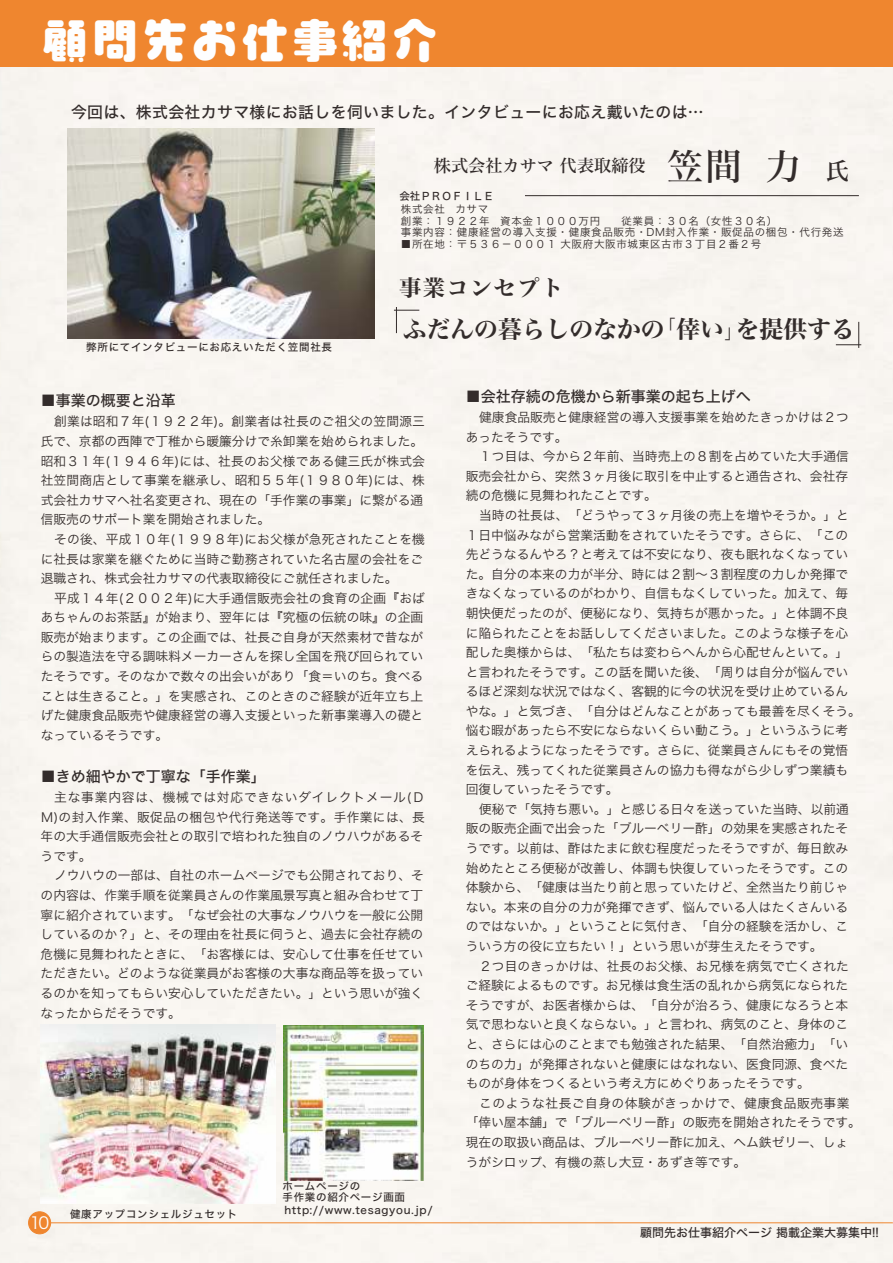
<style>
.page{position:relative;width:893px;height:1263px;background:#fff}
.page>*{position:absolute;margin:0;border:0;box-sizing:border-box;transform-origin:0 0}
.t1{font:45.45px "VD Mega Maru Ultra P";letter-spacing:.1em;color:#fefefe}
.t2{font:36px "Hiragino Min W5 90 msp RKSJ H";color:#332c2b}
.t3{font:23.7px "Hiragino Min W7 90 msp RKSJ H";color:#332c2b}
.t4{font:22.2px "Hiragino Min W7 90 msp RKSJ H";letter-spacing:.065em;color:#332c2b}
.t5{font:17.25px "Hiragino Min W5 90 msp RKSJ H";color:#332c2b}
.t6{font:16.5px "Hiragino Kaku W3 90 msp RKSJ H";color:#fefefe}
.t7{font:15.9px "Hiragino Kaku W5 90 msp RKSJ H";letter-spacing:.025em;color:#332c2b}
.t8{font:15px "Hiragino Kaku W5 90 msp RKSJ H";color:#332c2b}
.t9{font:12.75px/19.6px "Hiragino Kaku W3 90 msp RKSJ H";color:#332c2b}
.t10{font:12.75px/19.6px "Hiragino Kaku W3 90 msp RKSJ H";letter-spacing:.025em;color:#332c2b}
.t11{font:12px "Hiragino Kaku W5 90 msp RKSJ H";color:#332c2b}
.t12{font:10.5px/11.6px "Hiragino Kaku W3 90 msp RKSJ H";letter-spacing:.065em;color:#332c2b}
.t13{font:10.5px/11.6px "Hiragino Kaku W5 90 msp RKSJ H";letter-spacing:.065em;color:#332c2b}
.t14{font:10.5px "Hiragino Kaku W5 90 msp RKSJ H";color:#332c2b}
.s1{font-size:24px}
</style>
<div class="page">
<div style="left:0;top:67px;width:893px;height:1196px;background:#f8f5f0"></div>
<div style="left:28px;top:1211px;width:23px;height:23px;background:#ef862f;border:1px solid #ef862f;border-radius:50%"></div>
<hr style="left:50px;top:1222px;width:842px;height:1px;background:#ef862f">
<div style="left:0;top:0;width:893px;height:67px;background:#ef862f"></div>
<hr style="left:525px;top:195px;width:334px;height:1px;background:#332c2b">
<svg style="left:394px;top:307px;width:25px;height:26px"></svg>
<svg style="left:836px;top:322px;width:25px;height:26px"></svg>
<img style="left:40px;top:1024px;width:235px;height:179px">
<img style="left:67px;top:128px;width:307px;height:211px">
<img style="left:283px;top:1025px;width:140px;height:155px">
<h1 class="t1" style="left:42px;top:18px;width:397px">顧問先お仕事紹介</h1>
<p class="t7" style="left:71px;top:104px;width:634px">今回は、株式会社カサマ様にお話しを伺いました。インタビューにお応え戴いたのは…</p>
<h2 class="t2" style="left:667px;top:148px;width:184px">笠間 力 <span class="s1">氏</span></h2>
<p class="t12" style="left:401px;top:203px;width:444px">株式会社　カサマ<br>創業：１９２２年　資本金１０００万円　　従業員：３０名（女性３０名）<br>事業内容：健康経営の導入支援・健康食品販売・DM封入作業・販促品の梱包・代行発送</p>
<p class="t12" style="left:401px;top:238px;width:362px">■所在地：〒５３６－０００１ 大阪府大阪市城東区古市３丁目２番２号</p>
<h3 class="t5" style="left:434px;top:157px;width:213px">株式会社カサマ 代表取締役</h3>
<p class="t14" style="left:399px;top:190px;width:96px">会社ＰＲＯＦＩＬＥ</p>
<p class="t13" style="left:86px;top:341px;width:247px">弊所にてインタビューにお応えいただく笠間社長</p>
<h3 class="t4" style="left:399px;top:276px;width:166px">事業コンセプト</h3>
<h3 class="t3" style="left:403px;top:317px;width:453px">ふだんの暮らしのなかの｢倖い｣を提供する</h3>
<p class="t8" style="left:41px;top:393px;width:136px">■事業の概要と沿革</p>
<p class="t9" style="left:41px;top:412px;width:386px;text-indent:14px">創業は昭和７年(１９２２年)。創業者は社長のご祖父の笠間源三氏で、京都の西陣で丁稚から暖簾分けで糸卸業を始められました。昭和３１年(１９４６年)には、社長のお父様である健三氏が株式会社笠間商店として事業を継承し、昭和５５年(１９８０年)には、株式会社カサマへ社名変更され、現在の「手作業の事業」に繋がる通信販売のサポート業を開始されました。</p>
<p class="t9" style="left:41px;top:529px;width:386px;text-indent:14px">その後、平成１０年(１９９８年)にお父様が急死されたことを機に社長は家業を継ぐために当時ご勤務されていた名古屋の会社をご退職され、株式会社カサマの代表取締役にご就任されました。</p>
<p class="t9" style="left:41px;top:588px;width:386px;text-indent:14px">平成１４年(２００２年)に大手通信販売会社の食育の企画『おばあちゃんのお茶話』が始まり、翌年には『究極の伝統の味』の企画販売が始まります。この企画では、社長ご自身が天然素材で昔ながらの製造法を守る調味料メーカーさんを探し全国を飛び回られていたそうです。そのなかで数々の出会いがあり「食＝いのち。食べることは生きること。」を実感され、このときのご経験が近年立ち上げた健康食品販売や健康経営の導入支援といった新事業導入の礎となっているそうです。</p>
<p class="t8" style="left:41px;top:769px;width:226px">■きめ細やかで丁寧な「手作業」</p>
<p class="t10" style="left:41px;top:787px;width:386px;text-indent:13px">主な事業内容は、機械では対応できないダイレクトメール(Ｄ<br>Ｍ)の封入作業、販促品の梱包や代行発送等です。手作業には、長年の大手通信販売会社との取引で培われた独自のノウハウがあるそうです。</p>
<p class="t9" style="left:41px;top:866px;width:385px;text-align:justify;text-indent:13px">ノウハウの一部は、自社のホームページでも公開されており、その内容は、作業手順を従業員さんの作業風景写真と組み合わせて丁寧に紹介されています。「なぜ会社の大事なノウハウを一般に公開しているのか？」と、その理由を社長に伺うと、過去に会社存続の危機に見舞われたときに、「お客様には、安心して仕事を任せていただきたい。どのような従業員がお客様の大事な商品等を扱っているのかを知ってもらい安心していただきたい。」という思いが強くなったからだそうです。</p>
<p class="t6" style="left:30px;top:1214px;width:21px">10</p>
<p class="t13" style="left:283px;top:1180px;width:124px">ホームページの<br>手作業の紹介ページ画面</p>
<p class="t13" style="left:70px;top:1208px;width:169px">健康アップコンシェルジュセット</p>
<p class="t13" style="left:284px;top:1204px;width:150px">http://www.tesagyou.jp/</p>
<p class="t8" style="left:466px;top:388px;width:286px">■会社存続の危機から新事業の起ち上げへ</p>
<p class="t9" style="left:466px;top:407px;width:385px;text-indent:13px">健康食品販売と健康経営の導入支援事業を始めたきっかけは２つあったそうです。</p>
<p class="t9" style="left:466px;top:446px;width:385px;text-align:justify;text-indent:13px">１つ目は、今から２年前、当時売上の８割を占めていた大手通信販売会社から、突然３ヶ月後に取引を中止すると通告され、会社存続の危機に見舞われたことです。</p>
<p class="t9" style="left:466px;top:505px;width:397px;text-indent:13px">当時の社長は、「どうやって３ヶ月後の売上を増やそうか。」と１日中悩みながら営業活動をされていたそうです。さらに、「この先どうなるんやろ？と考えては不安になり、夜も眠れなくなっていた。自分の本来の力が半分、時には２割～３割程度の力しか発揮できなくなっているのがわかり、自信もなくしていった。加えて、毎朝快便だったのが、便秘になり、気持ちが悪かった。」と体調不良に陥られたことをお話ししてくださいました。このような様子を心配した奥様からは、「私たちは変わらへんから心配せんといて。」と言われたそうです。この話を聞いた後、「周りは自分が悩んでいるほど深刻な状況ではなく、客観的に今の状況を受け止めているんやな。」と気づき、「自分はどんなことがあっても最善を尽くそう。悩む暇があったら不安にならないくらい動こう。」というふうに考えられるようになったそうです。さらに、従業員さんにもその覚悟を伝え、残ってくれた従業員さんの協力も得ながら少しずつ業績も回復していったそうです。</p>
<p class="t9" style="left:466px;top:799px;width:385px;text-align:justify;text-indent:13px">便秘で「気持ち悪い。」と感じる日々を送っていた当時、以前通販の販売企画で出会った「ブルーベリー酢」の効果を実感されたそうです。以前は、酢はたまに飲む程度だったそうですが、毎日飲み始めたところ便秘が改善し、体調も快復していったそうです。この体験から、「健康は当たり前と思っていたけど、全然当たり前じゃない。本来の自分の力が発揮できず、悩んでいる人はたくさんいるのではないか。」ということに気付き、「自分の経験を活かし、こういう方の役に立ちたい！」という思いが芽生えたそうです。</p>
<p class="t9" style="left:466px;top:956px;width:385px;text-align:justify;text-indent:13px">２つ目のきっかけは、社長のお父様、お兄様を病気で亡くされたご経験によるものです。お兄様は食生活の乱れから病気になられたそうですが、お医者様からは、「自分が治ろう、健康になろうと本気で思わないと良くならない。」と言われ、病気のこと、身体のこと、さらには心のことまでも勉強された結果、「自然治癒力」「いのちの力」が発揮されないと健康にはなれない、医食同源、食べたものが身体をつくるという考え方にめぐりあったそうです。</p>
<p class="t9" style="left:466px;top:1093px;width:397px;text-indent:13px">このような社長ご自身の体験がきっかけで、健康食品販売事業「倖い屋本舗」で「ブルーベリー酢」の販売を開始されたそうです。現在の取扱い商品は、ブルーベリー酢に加え、ヘム鉄ゼリー、しょうがシロップ、有機の蒸し大豆・あずき等です。</p>
<p class="t11" style="left:640px;top:1226px;width:240px">顧問先お仕事紹介ページ 掲載企業大募集中!!</p>
</div>
